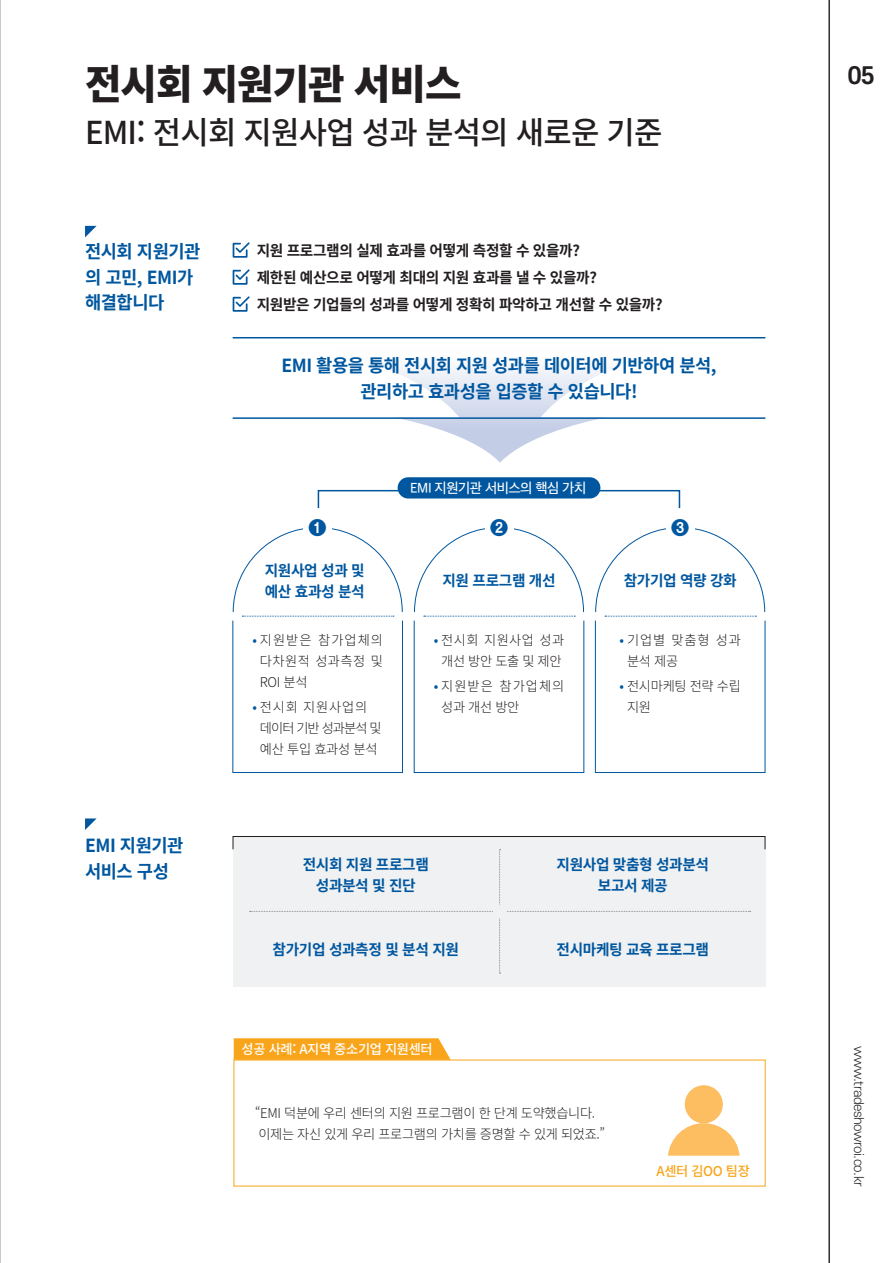
<style>
.page{position:relative;width:893px;height:1263px;background:#fff}
.page>*{position:absolute;margin:0;border:0;box-sizing:border-box;transform-origin:0 0}
.본문{font:900 40.5px "Noto Sans KR";letter-spacing:-.025em;color:#231f20}
.본문-2{font:500 31.5px "Noto Sans KR";letter-spacing:-.025em;color:#231f20}
.t1{font:700 22.5px "S Core Dream 6";color:#231f20}
.소제{font:700 18px/25.5px "Noto Sans KR";letter-spacing:-.025em;color:#01579f}
.t2{font:18px "SD Gd Gothic";color:#01579f}
.본문-3{font:700 15px/21px "Noto Sans KR";letter-spacing:-.025em;color:#01579f;text-align:center}
.본문-4{font:700 15px "Noto Sans KR";letter-spacing:-.025em;color:#231f20}
.본문-5{font:300 13.5px/21px "Noto Sans KR";letter-spacing:-.025em;color:#231f20}
.본문-6{font:300 13.5px/21px "Noto Sans KR";letter-spacing:.03em;color:#231f20;text-align:center}
.본문-7{font:500 13.5px "Noto Sans KR";letter-spacing:-.025em;color:#fff}
.본문-8{font:300 13.5px/21px "Noto Sans KR";letter-spacing:.075em;color:#231f20}
.t3{font:13.5px "SD Gothic Neoa e Md";letter-spacing:-.03em;color:#fff}
.본문-9{font:300 13.5px/21px "Noto Sans KR";letter-spacing:.06em;color:#231f20}
.본문-10{font:500 13.5px "Noto Sans KR";letter-spacing:-.025em;color:#f9a51b}
.t4{font:300 12.75px "S Core Dream 3";letter-spacing:-.04em;color:#231f20}
.s1{font-weight:400;color:#01579f}
</style>
<div class="page">
<svg style="left:388px;top:368px;width:224px;height:95px"></svg>
<div style="left:233px;top:836px;width:532px;height:150px;background:#eff1f2"></div>
<hr style="left:829px;top:0;width:1px;height:1263px;background:#231f20">
<svg style="left:85px;top:226px;width:12px;height:11px"></svg>
<svg style="left:233px;top:242px;width:17px;height:16px"></svg>
<svg style="left:233px;top:269px;width:17px;height:16px"></svg>
<svg style="left:233px;top:296px;width:17px;height:16px"></svg>
<svg style="left:250px;top:850px;width:501px;height:124px"></svg>
<div style="left:493px;top:905px;width:13px;height:13px;background:#eff1f2;border-radius:50%"></div>
<hr style="left:233px;top:337px;width:532px;height:1px;background:#01579f">
<hr style="left:233px;top:417px;width:532px;height:2px;background:#01579f">
<svg style="left:668px;top:1085px;width:72px;height:71px"></svg>
<svg style="left:85px;top:818px;width:12px;height:12px"></svg>
<svg style="left:234px;top:1038px;width:217px;height:22px;background:#f9a925"></svg>
<div style="left:233px;top:836px;width:532px;height:14px;border:1px solid #231f20"></div>
<div style="left:398px;top:477px;width:202px;height:21px;background:#01579f;border-radius:11px"></div>
<div style="left:232px;top:620px;width:171px;height:153px;border:1px solid #01579f"></div>
<div style="left:595px;top:620px;width:170px;height:153px;border:1px solid #01579f"></div>
<svg style="left:232px;top:528px;width:171px;height:89px"></svg>
<svg style="left:414px;top:528px;width:170px;height:89px"></svg>
<svg style="left:595px;top:528px;width:170px;height:89px"></svg>
<svg style="left:0;top:0;width:1px;height:1263px"></svg>
<p class="본문" style="left:85px;top:62px;width:378px">전시회 지원기관 서비스</p>
<p class="본문-2" style="left:85px;top:115px;width:579px">EMI: 전시회 지원사업 성과 분석의 새로운 기준</p>
<p class="소제" style="left:85px;top:239px;width:117px">전시회 지원기관 의 고민, EMI가 해결합니다</p>
<p class="소제" style="left:85px;top:833px;width:100px">EMI 지원기관 서비스 구성</p>
<p class="본문-4" style="left:257px;top:242px;width:325px">지원 프로그램의 실제 효과를 어떻게 측정할 수 있을까?</p>
<p class="본문-4" style="left:257px;top:269px;width:342px">제한된 예산으로 어떻게 최대의 지원 효과를 낼 수 있을까?</p>
<p class="본문-4" style="left:257px;top:296px;width:407px">지원받은 기업들의 성과를 어떻게 정확히 파악하고 개선할 수 있을까?</p>
<p class="소제" style="left:281px;top:353px;width:437px">EMI 활용을 통해 전시회 지원 성과를 데이터에 기반하여 분석,</p>
<p class="소제" style="left:360px;top:379px;width:279px">관리하고 효과성을 입증할 수 있습니다!</p>
<p class="t3" style="left:410px;top:481px;width:178px">EMI 지원기관 서비스의 핵심 가치</p>
<p class="t2" style="left:308px;top:519px;width:19px">❶</p>
<p class="t2" style="left:490px;top:519px;width:19px">❷</p>
<p class="t2" style="left:671px;top:519px;width:19px">❸</p>
<p class="본문-3" style="left:442px;top:570px;width:115px">지원 프로그램 개선</p>
<p class="본문-3" style="left:624px;top:570px;width:115px">참가기업 역량 강화</p>
<p class="본문-3" style="left:265px;top:560px;width:101px;text-align:left">지원사업 성과 및 예산 효과성 분석</p>
<p class="본문-5" style="left:260px;top:629px;width:125px;text-align:justify;text-indent:-8px"><span class="s1">•</span> 지원받은 참가업체의 다차원적 성과측정 및 ROI 분석</p>
<p class="본문-5" style="left:260px;top:697px;width:123px;text-indent:-8px"><span class="s1">•</span> 전시회 지원사업의 데이터 기반 성과분석 및 예산 투입 효과성 분석</p>
<p class="본문-6" style="left:434px;top:629px;width:132px"><span class="s1">•</span> 전시회 지원사업 성과 개선 방안 도출 및 제안</p>
<p class="본문-8" style="left:441px;top:676px;width:125px;text-indent:-8px"><span class="s1">•</span> 지원받은 참가업체의 성과 개선 방안</p>
<p class="본문-9" style="left:627px;top:629px;width:115px;text-indent:-8px"><span class="s1">•</span> 기업별 맞춤형 성과 분석 제공</p>
<p class="본문-5" style="left:627px;top:676px;width:115px;text-indent:-8px"><span class="s1">•</span> 전시마케팅 전략 수립 지원</p>
<p class="본문-3" style="left:303px;top:854px;width:128px">전시회 지원 프로그램 성과분석 및 진단</p>
<p class="본문-3" style="left:273px;top:939px;width:188px">참가기업 성과측정 및 분석 지원</p>
<p class="본문-7" style="left:242px;top:1042px;width:193px">성공 사례: A지역 중소기업 지원센터</p>
<p class="본문-3" style="left:556px;top:854px;width:154px">지원사업 맞춤형 성과분석 보고서 제공</p>
<p class="본문-3" style="left:556px;top:939px;width:154px">전시마케팅 교육 프로그램</p>
<p class="본문-5" style="left:255px;top:1102px;width:342px">“EMI 덕분에 우리 센터의 지원 프로그램이 한 단계 도약했습니다.</p>
<p class="본문-5" style="left:258px;top:1123px;width:348px">이제는 자신 있게 우리 프로그램의 가치를 증명할 수 있게 되었죠.”</p>
<p class="본문-10" style="left:656px;top:1163px;width:95px">A센터 김OO 팀장</p>
<h3 class="t1" style="left:848px;top:59px;width:29px">05</h3>
<p class="t4" style="left:868px;top:1046px;width:142px;rotate:90deg">www.tradeshowroi.co.kr</p>
</div>
